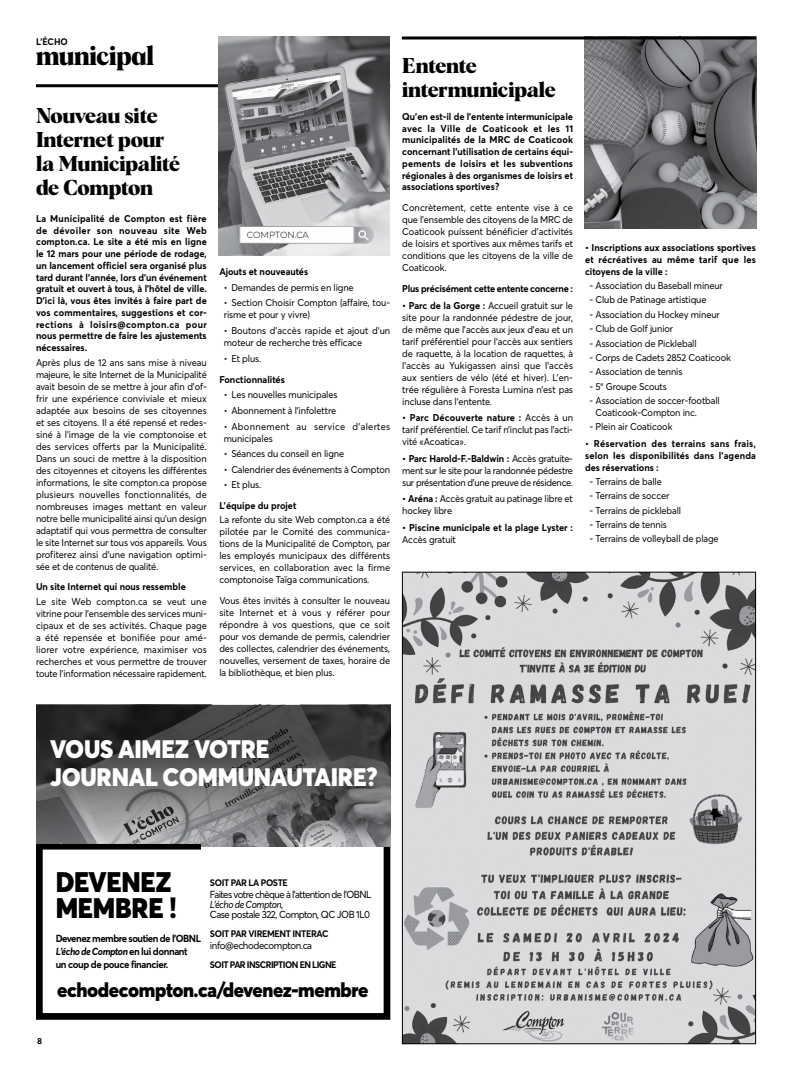
<style>
.page{position:relative;width:792px;height:1080px;background:#fff}
.page>*{position:absolute;margin:0;border:0;box-sizing:border-box;transform-origin:0 0}
.t1{font:900 28px/26.6px "Averta Std";letter-spacing:-.01em;color:#000;scale:.95 1}
.t2{font:700 26.7px "Albra";letter-spacing:-.01em;color:#000;scale:.95 1}
.t3{font:900 25px/27.6px "Averta Std";letter-spacing:-.01em;color:#fff;scale:.95 1}
.t4{font:700 21px/24px "Albra";letter-spacing:-.015em;color:#000}
.t5{font:900 20px "Averta Std";letter-spacing:-.02em;color:#000;scale:.95 1}
.t6{font:700 10.2px/12.9px "Averta Std";letter-spacing:-.05em;color:#000;scale:.95 1}
.t7{font:10.1px "Averta Std";letter-spacing:-.05em;color:#000;scale:.95 1}
.t8{font:italic 10.1px "Averta Std";letter-spacing:-.04em;color:#000;scale:.95 1}
.t9{font:9.8px/12px "Averta Std";letter-spacing:-.01em;color:#000;text-align:justify;scale:.95 1}
.t10{font:700 9.8px/11.7px "Averta Std";color:#000;text-align:justify;scale:.95 1}
.t11{font:9.8px/12px "Averta Std";letter-spacing:.035em;color:#000;scale:.95 1}
.t12{font:700 9.8px "Averta Std";letter-spacing:-.02em;color:#000;scale:.95 1}
.t13{font:700 9.4px "Averta Std";letter-spacing:-.04em;color:#000;scale:.95 1}
.t14{font:700 9.4px "Averta Std";letter-spacing:-.06em;color:#000;scale:.95 1}
.t15{font:700 9px "Cera Pro";color:#000;scale:.95 1}
.t16{font:300 8.9px "Montserrat";letter-spacing:-.01em;color:#000}
.s1{font-weight:700}
.s2{font-style:italic}
</style>
<div class="page">
<hr style="left:36px;top:84px;width:354px;height:3px;background:#000">
<img style="left:219px;top:36px;width:171px;height:220px">
<img style="left:585px;top:40px;width:171px;height:189px">
<img style="left:404px;top:574px;width:350px;height:468px">
<svg style="left:402px;top:36px;width:354px;height:4px"></svg>
<div style="left:240px;top:226px;width:114px;height:17px;background:#fefefe"></div>
<div style="left:240px;top:226px;width:114px;height:17px;border:1px solid #fff"></div>
<svg style="left:354px;top:226px;width:20px;height:18px"></svg>
<div style="left:36px;top:778px;width:354px;height:242px;border:7px solid #000"></div>
<svg style="left:36px;top:705px;width:354px;height:142px;background:#58595a"></svg>
<div style="left:36px;top:844px;width:165px;height:6px;background:#000"></div>
<p class="t13" style="left:36px;top:35px;width:35px">L'ÉCHO</p>
<h2 class="t2" style="left:36px;top:36px;width:126px">municipal</h2>
<h3 class="t4" style="left:36px;top:102px;width:146px">Nouveau site<br>Internet pour la Municipalité de Compton</h3>
<p class="t10" style="left:36px;top:212px;width:181px">La Municipalité de Compton est fière de dévoiler son nouveau site Web compton.ca. Le site a été mis en ligne le 12 mars pour une période de rodage, un lancement officiel sera organisé plus tard durant l’année, lors d’un événement gratuit et ouvert à tous, à l’hôtel de ville.<br>D’ici là, vous êtes invités à faire part de vos commentaires, suggestions et cor&shy;rections à loisirs@compton.ca pour nous permettre de faire les ajustements nécessaires.</p>
<p class="t9" style="left:36px;top:356px;width:181px">Après plus de 12 ans sans mise à niveau majeure, le site Internet de la Municipalité avait besoin de se mettre à jour afin d’of&shy;frir une expérience conviviale et mieux adaptée aux besoins de ses citoyennes et ses citoyens. Il a été repensé et redes&shy;siné à l’image de la vie comptonoise et des services offerts par la Municipalité.<br>Dans un souci de mettre à la disposition des citoyennes et citoyens les différentes informations, le site compton.ca propose plusieurs nouvelles fonctionnalités, de nombreuses images mettant en valeur notre belle municipalité ainsi qu’un design adaptatif qui vous permettra de consulter le site Internet sur tous vos appareils. Vous profiterez ainsi d’une navigation optimi&shy;sée et de contenus de qualité.</p>
<p class="t10" style="left:36px;top:580px;width:159px">Un site Internet qui nous ressemble</p>
<p class="t9" style="left:36px;top:595px;width:181px">Le site Web compton.ca se veut une vitrine pour l’ensemble des services muni&shy;cipaux et de ses activités. Chaque page a été repensée et bonifiée pour amé&shy;liorer votre expérience, maximiser vos recherches et vous permettre de trouver toute l’information nécessaire rapidement.</p>
<p class="t16" style="left:247px;top:229px;width:64px">COMPTON.CA</p>
<p class="t10" style="left:219px;top:265px;width:95px">Ajouts et nouveautés</p>
<p class="t9" style="left:224px;top:281px;width:138px">• Demandes de permis en ligne</p>
<p class="t9" style="left:224px;top:297px;width:177px">• Section Choisir Compton (affaire, tou&shy;risme et pour y vivre)</p>
<p class="t9" style="left:224px;top:324px;width:177px">• Boutons d’accès rapide et ajout d’un moteur de recherche très efficace</p>
<p class="t9" style="left:224px;top:352px;width:41px">• Et plus.</p>
<p class="t10" style="left:219px;top:373px;width:70px">Fonctionnalités</p>
<p class="t9" style="left:224px;top:389px;width:121px">• Les nouvelles municipales</p>
<p class="t9" style="left:224px;top:404px;width:120px">• Abonnement à l’infolettre</p>
<p class="t11" style="left:224px;top:420px;width:177px">• Abonnement au service d’alertes municipales</p>
<p class="t9" style="left:224px;top:447px;width:128px">• Séances du conseil en ligne</p>
<p class="t9" style="left:224px;top:463px;width:176px">• Calendrier des événements à Compton</p>
<p class="t9" style="left:224px;top:479px;width:41px">• Et plus.</p>
<p class="t10" style="left:219px;top:499px;width:83px">L’équipe du projet</p>
<p class="t9" style="left:219px;top:514px;width:181px">La refonte du site Web compton.ca a été pilotée par le Comité des communica&shy;tions de la Municipalité de Compton, par les employés municipaux des différents services, en collaboration avec la firme comptonoise Taïga communications.</p>
<p class="t9" style="left:219px;top:595px;width:181px">Vous êtes invités à consulter le nouveau site Internet et à vous y référer pour répondre à vos questions, que ce soit pour vos demande de permis, calendrier des collectes, calendrier des événements, nouvelles, versement de taxes, horaire de la bibliothèque, et bien plus.</p>
<h3 class="t4" style="left:402px;top:52px;width:155px">Entente intermunicipale</h3>
<p class="t10" style="left:402px;top:110px;width:181px">Qu’en est-il de l’entente intermunicipale avec la Ville de Coaticook et les 11 municipalités de la MRC de Coaticook concernant l’utilisation de certains équi&shy;pements de loisirs et les subventions régionales à des organismes de loisirs et associations sportives ?</p>
<p class="t9" style="left:402px;top:202px;width:181px">Concrètement, cette entente vise à ce que l’ensemble des citoyens de la MRC de Coaticook puissent bénéficier d’activités de loisirs et sportives aux mêmes tarifs et conditions que les citoyens de la ville de Coaticook.</p>
<p class="t12" style="left:402px;top:282px;width:181px">Plus précisément cette entente concerne :</p>
<p class="t9" style="left:402px;top:299px;width:181px"><span class="s1">• Parc de la Gorge :</span> Accueil gratuit sur le site pour la randonnée pédestre de jour, de même que l’accès aux jeux d’eau et un tarif préférentiel pour l’accès aux sentiers de raquette, à la location de raquettes, à l’accès au Yukigassen ainsi que l’accès aux sentiers de vélo (été et hiver). L’en&shy;trée régulière à Foresta Lumina n’est pas incluse dans l’entente.</p>
<p class="t9" style="left:402px;top:412px;width:181px"><span class="s1">• Parc Découverte nature :</span> Accès à un tarif préférentiel. Ce tarif n’inclut pas l’acti&shy;vité « Acoatica ».</p>
<p class="t9" style="left:402px;top:452px;width:181px"><span class="s1">• Parc Harold-F.-Baldwin :</span> Accès gratuite&shy;ment sur le site pour la randonnée pédestre sur présentation d’une preuve de résidence.</p>
<p class="t9" style="left:402px;top:493px;width:181px"><span class="s1">• Aréna :</span> Accès gratuit au patinage libre et hockey libre</p>
<p class="t10" style="left:402px;top:521px;width:181px">• Piscine municipale et la plage Lyster :</p>
<p class="t9" style="left:402px;top:533px;width:58px">Accès gratuit</p>
<p class="t10" style="left:585px;top:241px;width:181px;line-height:12px">• Inscriptions aux associations sportives et récréatives au même tarif que les citoyens de la ville :</p>
<p class="t9" style="left:590px;top:279px;width:142px">- Association du Baseball mineur</p>
<p class="t9" style="left:590px;top:294px;width:125px">- Club de Patinage artistique</p>
<p class="t9" style="left:590px;top:308px;width:139px">- Association du Hockey mineur</p>
<p class="t9" style="left:590px;top:322px;width:90px">- Club de Golf junior</p>
<p class="t9" style="left:590px;top:337px;width:114px">- Association de Pickleball</p>
<p class="t9" style="left:590px;top:351px;width:150px">- Corps de Cadets 2852 Coaticook</p>
<p class="t9" style="left:590px;top:365px;width:99px">- Association de tennis</p>
<p class="t9" style="left:590px;top:380px;width:83px">- 5<sup>e</sup> Groupe Scouts</p>
<p class="t9" style="left:596px;top:394px;width:132px;text-indent:-6px">- Association de soccer-football<br>Coaticook-Compton inc.</p>
<p class="t9" style="left:590px;top:420px;width:89px">- Plein air Coaticook</p>
<p class="t10" style="left:585px;top:437px;width:181px;line-height:12px">• Réservation des terrains sans frais, selon les disponibilités dans l’agenda des réservations :</p>
<p class="t9" style="left:590px;top:475px;width:78px">- Terrains de balle</p>
<p class="t9" style="left:590px;top:490px;width:86px">- Terrains de soccer</p>
<p class="t9" style="left:590px;top:504px;width:98px">- Terrains de pickleball</p>
<p class="t9" style="left:590px;top:518px;width:83px">- Terrains de tennis</p>
<p class="t9" style="left:590px;top:533px;width:137px">- Terrains de volleyball de plage</p>
<h3 class="t3" style="left:50px;top:734px;width:346px">VOUS AIMEZ VOTRE<br>JOURNAL COMMUNAUTAIRE ?</h3>
<h1 class="t1" style="left:56px;top:867px;width:129px">DEVENEZ<br>MEMBRE !</h1>
<p class="t13" style="left:210px;top:876px;width:84px">SOIT PAR LA POSTE</p>
<p class="t7" style="left:210px;top:888px;width:172px">Faites votre chèque à l’attention de l’OBNL</p>
<p class="t8" style="left:210px;top:898px;width:79px">L’écho de Compton,</p>
<p class="t7" style="left:210px;top:907px;width:170px">Case postale 322, Compton, QC JOB 1L0</p>
<p class="t13" style="left:210px;top:927px;width:126px">SOIT PAR VIREMENT INTERAC</p>
<p class="t7" style="left:210px;top:939px;width:109px">info@echodecompton.ca</p>
<p class="t14" style="left:210px;top:958px;width:135px">SOIT PAR INSCRIPTION EN LIGNE</p>
<h3 class="t5" style="left:57px;top:975px;width:329px">echodecompton.ca/devenez-membre</h3>
<p class="t6" style="left:56px;top:932px;width:155px">Devenez membre soutien de l’OBNL<br><span class="s2">L’écho de Compton</span> en lui donnant un coup de pouce financier.</p>
<p class="t15" style="left:37px;top:1035px;width:7px">8</p>
</div>
